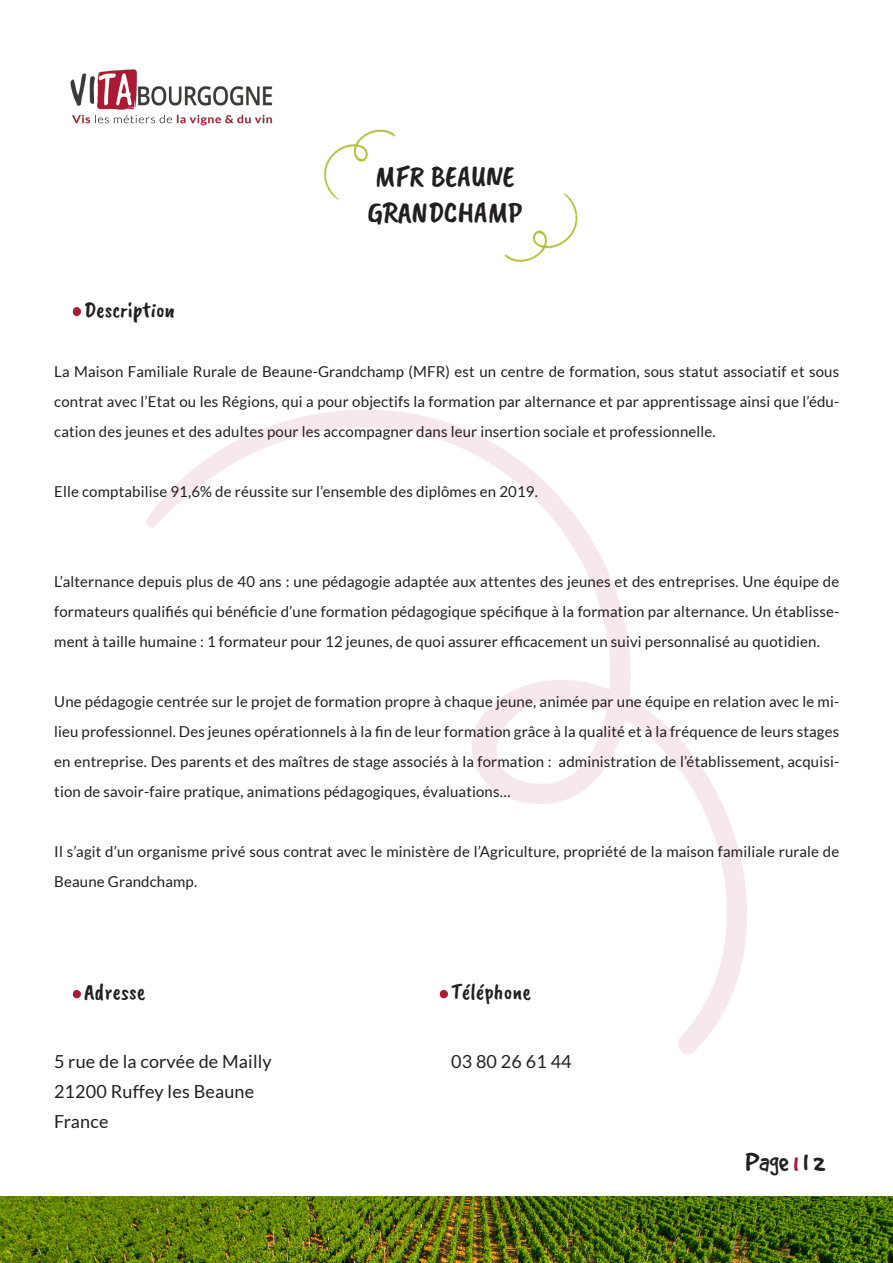
<style>
.page{position:relative;width:893px;height:1263px;background:#fff}
.page>*{position:absolute;margin:0;border:0;box-sizing:border-box;transform-origin:0 0}
.t1{font:30px "Caveat Brush";color:#231f20}
.t2{font:28.5px "Good Dog Plain";color:#231f20}
.t3{font:22.5px "Caveat Brush";color:#231f20}
.t4{font:18px "Lato";letter-spacing:.01em;color:#231f20}
.t5{font:15px/30px "Lato";letter-spacing:.01em;color:#231f20;text-align:justify}
.s1{color:#a61e3a}
</style>
<div class="page">
<svg style="left:146px;top:410px;width:601px;height:644px"></svg>
<img style="left:0;top:1196px;width:893px;height:67px">
<img style="left:72px;top:989px;width:9px;height:10px">
<img style="left:437px;top:988px;width:14px;height:11px">
<img style="left:323px;top:129px;width:73px;height:71px">
<img style="left:504px;top:193px;width:74px;height:70px">
<img style="left:70px;top:69px;width:203px;height:57px">
<img style="left:72px;top:307px;width:9px;height:10px">
<p class="t3" style="left:84px;top:297px;width:92px">Description</p>
<p class="t1" style="left:375px;top:159px;width:141px">MFR BEAUNE</p>
<p class="t1" style="left:368px;top:195px;width:156px">GRANDCHAMP</p>
<p class="t5" style="left:54px;top:356px;width:786px">La Maison Familiale Rurale de Beaune-Grandchamp (MFR) est un centre de formation, sous statut associatif et sous contrat avec l’Etat ou les Régions, qui a pour objectifs la formation par alternance et par apprentissage ainsi que l’édu&shy;cation des jeunes et des adultes pour les accompagner dans leur insertion sociale et professionnelle.</p>
<p class="t5" style="left:54px;top:476px;width:485px">Elle comptabilise 91,6% de réussite sur l’ensemble des diplômes en 2019.</p>
<p class="t5" style="left:54px;top:566px;width:787px">L’alternance depuis plus de 40 ans : une pédagogie adaptée aux attentes des jeunes et des entreprises. Une équipe de formateurs qualifiés qui bénéficie d’une formation pédagogique spécifique à la formation par alternance. Un établisse&shy;ment à taille humaine : 1 formateur pour 12 jeunes, de quoi assurer efficacement un suivi personnalisé au quotidien.</p>
<p class="t5" style="left:54px;top:686px;width:786px">Une pédagogie centrée sur le projet de formation propre à chaque jeune, animée par une équipe en relation avec le mi&shy;lieu professionnel. Des jeunes opérationnels à la fin de leur formation grâce à la qualité et à la fréquence de leurs stages en entreprise. Des parents et des maîtres de stage associés à la formation : administration de l’établissement, acquisi&shy;tion de savoir-faire pratique, animations pédagogiques, évaluations…</p>
<p class="t5" style="left:54px;top:836px;width:787px">Il s’agit d’un organisme privé sous contrat avec le ministère de l’Agriculture, propriété de la maison familiale rurale de<br>Beaune Grandchamp.</p>
<p class="t3" style="left:84px;top:979px;width:63px">Adresse</p>
<p class="t4" style="left:54px;top:1051px;width:219px">5 rue de la corvée de Mailly</p>
<p class="t4" style="left:54px;top:1081px;width:202px">21200 Ruffey les Beaune</p>
<p class="t4" style="left:54px;top:1111px;width:56px">France</p>
<p class="t3" style="left:451px;top:979px;width:81px">Téléphone</p>
<p class="t4" style="left:451px;top:1051px;width:122px">03 80 26 61 44</p>
<p class="t2" style="left:746px;top:1148px;width:81px">Page <span class="s1">1</span> I 2</p>
</div>
